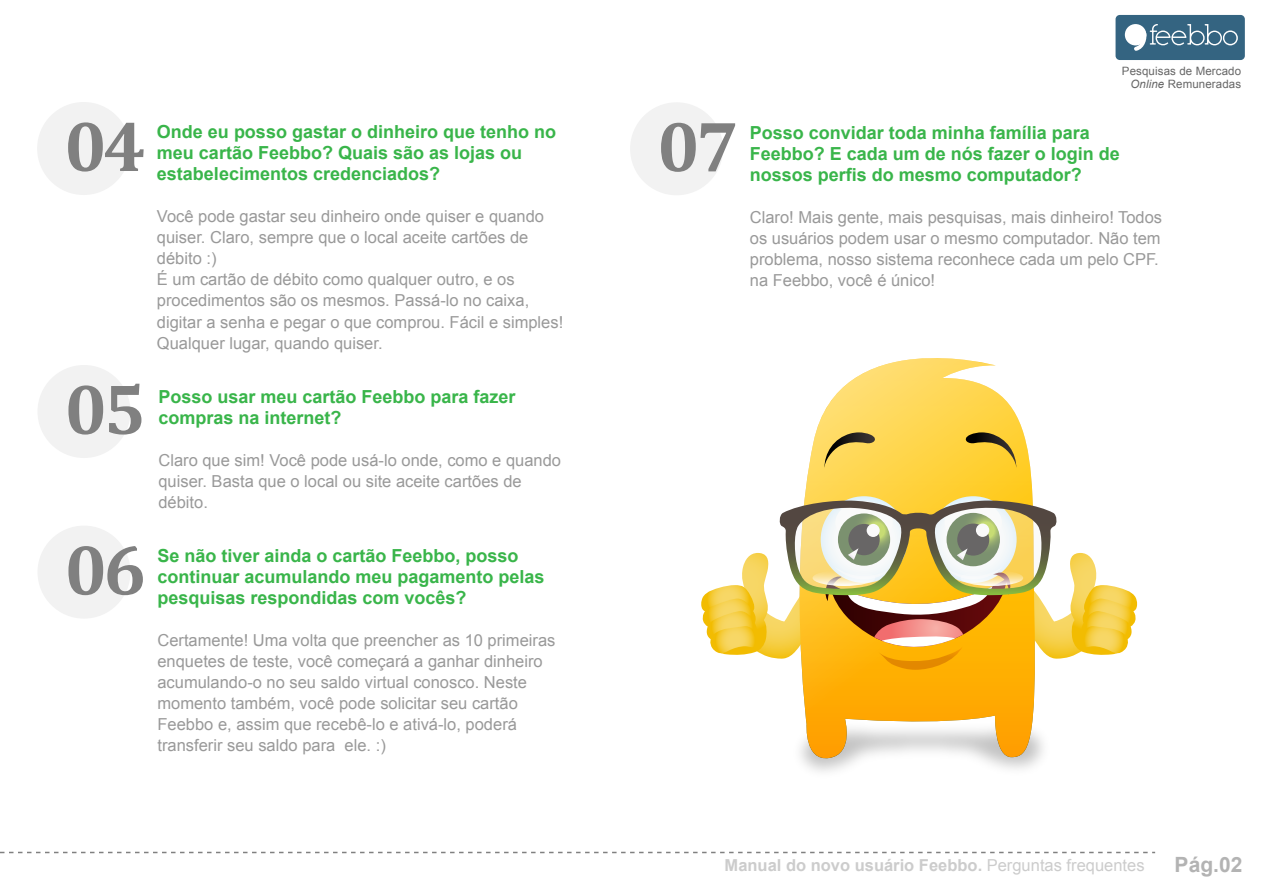
<style>
.page{position:relative;width:1263px;height:893px;background:#fff}
.page>*{position:absolute;margin:0;border:0;box-sizing:border-box;transform-origin:0 0}
.t1{font:700 72px "Cambria";letter-spacing:-.05em;color:#808080}
.t2{font:700 21px "Arial";color:#b3b3b3}
.t3{font:700 18px/21px "Arial";color:#39b54a}
.t4{font:16.5px/21px "Arial";color:#999}
.t5{font:700 16.5px "Arial";color:#ccc}
.t6{font:11.55px/13.4px "Arial";letter-spacing:.01em;color:#666;text-align:right}
.s1{font-style:italic}
.s2{font-weight:400}
</style>
<div class="page">
<div style="left:37px;top:102px;width:93px;height:93px;background:#f2f2f2;border-radius:50%"></div>
<div style="left:630px;top:102px;width:93px;height:93px;background:#f2f2f2;border-radius:50%"></div>
<svg style="left:0;top:852px;width:1155px;height:1px"></svg>
<div style="left:38px;top:365px;width:93px;height:93px;background:#f2f2f2;border-radius:50%"></div>
<div style="left:38px;top:526px;width:93px;height:93px;background:#f2f2f2;border-radius:50%"></div>
<svg style="left:796px;top:358px;width:250px;height:404px"></svg>
<svg style="left:965px;top:432px;width:51px;height:37px;background:#cda82d"></svg>
<svg style="left:824px;top:432px;width:52px;height:37px;background:#cfb14d"></svg>
<svg style="left:701px;top:500px;width:436px;height:170px"></svg>
<div style="left:1115px;top:15px;width:130px;height:45px;background:#346481;border-radius:4px"></div>
<div style="left:1125px;top:24px;width:21px;height:21px;background:#fff;border-radius:50%"></div>
<svg style="left:1133px;top:24px;width:105px;height:27px"></svg>
<h1 class="t1" style="left:64px;top:103px;width:83px">04</h1>
<p class="t3" style="left:157px;top:122px;width:401px">Onde eu posso gastar o dinheiro que tenho no meu cartão Feebbo? Quais são as lojas ou estabelecimentos credenciados?</p>
<p class="t4" style="left:157px;top:206px;width:408px">Você pode gastar seu dinheiro onde quiser e quando quiser. Claro, sempre que o local aceite cartões de débito :)<br>É um cartão de débito como qualquer outro, e os procedimentos são os mesmos. Passá-lo no caixa, digitar a senha e pegar o que comprou. Fácil e simples!<br>Qualquer lugar, quando quiser.</p>
<h1 class="t1" style="left:64px;top:366px;width:83px">05</h1>
<p class="t3" style="left:158px;top:387px;width:359px">Posso usar meu cartão Feebbo para fazer compras na internet?</p>
<p class="t4" style="left:158px;top:450px;width:404px">Claro que sim! Você pode usá-lo onde, como e quando quiser. Basta que o local ou site aceite cartões de débito.</p>
<h1 class="t1" style="left:64px;top:526px;width:83px">06</h1>
<p class="t3" style="left:157px;top:545px;width:389px">Se não tiver ainda o cartão Feebbo, posso continuar acumulando meu pagamento pelas pesquisas respondidas com vocês?</p>
<p class="t4" style="left:157px;top:629px;width:399px">Certamente! Uma volta que preencher as 10 primeiras enquetes de teste, você começará a ganhar dinheiro acumulando-o no seu saldo virtual conosco. Neste momento também, você pode solicitar seu cartão Feebbo e, assim que recebê-lo e ativá-lo, poderá transferir seu saldo para ele. :)</p>
<p class="t6" style="left:1122px;top:64px;width:121px">Pesquisas de Mercado<br><span class="s1">Online</span> Remuneradas</p>
<h1 class="t1" style="left:657px;top:103px;width:83px">07</h1>
<p class="t3" style="left:750px;top:122px;width:372px">Posso convidar toda minha família para<br>Feebbo? E cada um de nós fazer o login de nossos perfis do mesmo computador?</p>
<p class="t4" style="left:750px;top:207px;width:414px">Claro! Mais gente, mais pesquisas, mais dinheiro! Todos os usuários podem usar o mesmo computador. Não tem problema, nosso sistema reconhece cada um pelo CPF. na Feebbo, você é único!</p>
<p class="t5" style="left:724px;top:854px;width:421px">Manual do novo usuário Feebbo. <span class="s2">Perguntas frequentes</span></p>
<p class="t2" style="left:1175px;top:850px;width:69px">Pág.02</p>
</div>
